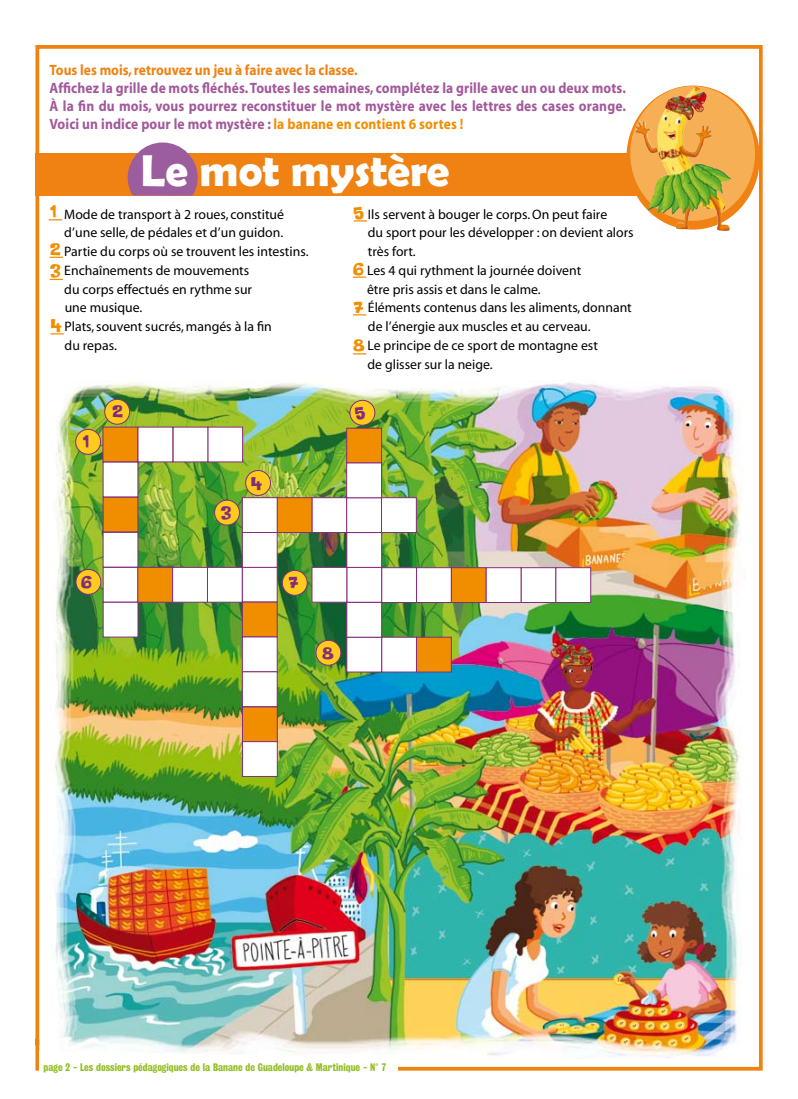
<style>
.page{position:relative;width:798px;height:1099px;background:#fff}
.page>*{position:absolute;margin:0;border:0;box-sizing:border-box;transform-origin:0 0}
.t1{font:600 45px "Berlinsans";color:#fff}
.t2{font:700 15px/18px "Myriad";letter-spacing:.01em;color:#a2589a;text-align:justify;scale:.9 1}
.t3{font:700 15px "Myriad";color:#ef8213;scale:.9 1}
.t4{font:15px "Rigolotte";color:#852b7d}
.t5{font:15px "Rigolotte";color:#f18e00}
.t6{font:13.75px "Myriad";color:#000}
.t7{font:10px "Bureau Grotesque Three Seven";color:#96bf29}
.s1{color:#f18e00}
.s2{font-family:"Rigolotte";font-size:15px;color:#f18e00}
</style>
<div class="page">
<img style="left:35px;top:45px;width:728px;height:1026px">
<div style="left:35px;top:153px;width:708px;height:43px;background:#ef8213"></div>
<svg style="left:128px;top:142px;width:70px;height:54px"></svg>
<svg style="left:626px;top:85px;width:133px;height:144px;fill:#ef8213"></svg>
<img style="left:630px;top:86px;width:124px;height:135px;border-radius:50%">
<img style="left:635px;top:87px;width:59px;height:123px">
<svg style="left:39px;top:1050px;width:359px;height:21px"></svg>
<div style="left:103px;top:427px;width:35px;height:35px;background:#f18e00;border:1px solid #852b7d"></div>
<div style="left:207px;top:427px;width:36px;height:35px;background:#fff;border:1px solid #852b7d"></div>
<div style="left:173px;top:427px;width:35px;height:35px;background:#fff"></div>
<div style="left:103px;top:567px;width:35px;height:35px;background:#fff;border:1px solid #852b7d"></div>
<div style="left:103px;top:532px;width:35px;height:35px;background:#fff"></div>
<div style="left:103px;top:497px;width:35px;height:35px;background:#f18e00;border:1px solid #852b7d"></div>
<div style="left:103px;top:462px;width:35px;height:35px;background:#fff"></div>
<div style="left:138px;top:427px;width:35px;height:35px;background:#fff"></div>
<div style="left:381px;top:637px;width:35px;height:35px;background:#fff"></div>
<div style="left:416px;top:637px;width:35px;height:35px;background:#f18e00;border:1px solid #852b7d"></div>
<div style="left:520px;top:567px;width:36px;height:36px;background:#fff;border:1px solid #852b7d"></div>
<div style="left:103px;top:602px;width:35px;height:35px;background:#fff"></div>
<div style="left:381px;top:567px;width:35px;height:36px;background:#fff;border:1px solid #852b7d"></div>
<div style="left:416px;top:567px;width:35px;height:36px;background:#fff;border:1px solid #852b7d"></div>
<div style="left:137px;top:567px;width:36px;height:35px;background:#f18e00;border:1px solid #852b7d"></div>
<div style="left:451px;top:567px;width:35px;height:36px;background:#f18e00;border:1px solid #852b7d"></div>
<div style="left:346px;top:567px;width:36px;height:35px;background:#fff;border:1px solid #852b7d"></div>
<div style="left:346px;top:532px;width:36px;height:35px;background:#fff;border:1px solid #852b7d"></div>
<div style="left:555px;top:567px;width:35px;height:36px;background:#fff;border:1px solid #852b7d"></div>
<div style="left:207px;top:567px;width:35px;height:35px;background:#fff"></div>
<div style="left:346px;top:637px;width:36px;height:35px;background:#fff;border:1px solid #852b7d"></div>
<div style="left:311px;top:497px;width:36px;height:36px;background:#fff;border:1px solid #852b7d"></div>
<div style="left:346px;top:428px;width:36px;height:35px;background:#f18e00;border:1px solid #852b7d"></div>
<div style="left:277px;top:497px;width:35px;height:36px;background:#f18e00;border:1px solid #852b7d"></div>
<div style="left:242px;top:497px;width:35px;height:36px;background:#fff;border:1px solid #852b7d"></div>
<div style="left:76px;top:429px;width:24px;height:25px;background:#fecb1c;border-radius:50%"></div>
<div style="left:75px;top:429px;width:26px;height:25px;border:1px solid #852b7d;border-radius:50%"></div>
<div style="left:346px;top:602px;width:36px;height:35px;background:#fff;border:1px solid #852b7d"></div>
<div style="left:76px;top:569px;width:25px;height:25px;background:#fecb1c;border-radius:50%"></div>
<div style="left:76px;top:569px;width:25px;height:25px;border:1px solid #852b7d;border-radius:50%"></div>
<div style="left:214px;top:500px;width:25px;height:25px;background:#fecb1c;border-radius:50%"></div>
<div style="left:214px;top:500px;width:26px;height:25px;border:1px solid #852b7d;border-radius:50%"></div>
<div style="left:245px;top:470px;width:25px;height:25px;background:#fecb1c;border-radius:50%"></div>
<div style="left:245px;top:470px;width:26px;height:25px;border:1px solid #852b7d;border-radius:50%"></div>
<div style="left:282px;top:570px;width:25px;height:25px;background:#fecb1c;border-radius:50%"></div>
<div style="left:282px;top:570px;width:25px;height:25px;border:1px solid #852b7d;border-radius:50%"></div>
<div style="left:350px;top:400px;width:25px;height:25px;background:#fecb1c;border-radius:50%"></div>
<div style="left:349px;top:400px;width:26px;height:25px;border:1px solid #852b7d;border-radius:50%"></div>
<div style="left:316px;top:640px;width:25px;height:25px;background:#fecb1c;border-radius:50%"></div>
<div style="left:315px;top:640px;width:26px;height:25px;border:1px solid #852b7d;border-radius:50%"></div>
<div style="left:346px;top:497px;width:36px;height:36px;background:#fff;border:1px solid #852b7d"></div>
<div style="left:172px;top:567px;width:36px;height:35px;background:#fff;border:1px solid #852b7d"></div>
<div style="left:381px;top:497px;width:35px;height:36px;background:#fff;border:1px solid #852b7d"></div>
<div style="left:311px;top:567px;width:36px;height:35px;background:#fff;border:1px solid #852b7d"></div>
<div style="left:242px;top:567px;width:35px;height:35px;background:#fff;border:1px solid #852b7d"></div>
<div style="left:346px;top:462px;width:35px;height:36px;background:#fff;border:1px solid #852b7d"></div>
<div style="left:485px;top:567px;width:36px;height:36px;background:#fff;border:1px solid #852b7d"></div>
<div style="left:242px;top:706px;width:35px;height:36px;background:#f18e00;border:1px solid #852b7d"></div>
<div style="left:242px;top:601px;width:35px;height:36px;background:#f18e00;border:1px solid #852b7d"></div>
<div style="left:242px;top:636px;width:35px;height:36px;background:#fff;border:1px solid #852b7d"></div>
<div style="left:242px;top:532px;width:35px;height:35px;background:#fff;border:1px solid #852b7d"></div>
<div style="left:242px;top:671px;width:35px;height:36px;background:#fff;border:1px solid #852b7d"></div>
<div style="left:242px;top:741px;width:35px;height:35px;background:#fff;border:1px solid #852b7d"></div>
<svg style="left:49px;top:219px;width:13px;height:1px"></svg>
<svg style="left:50px;top:257px;width:13px;height:1px"></svg>
<svg style="left:50px;top:279px;width:13px;height:1px"></svg>
<svg style="left:50px;top:333px;width:14px;height:1px"></svg>
<svg style="left:353px;top:220px;width:14px;height:1px"></svg>
<svg style="left:353px;top:276px;width:13px;height:2px"></svg>
<svg style="left:353px;top:314px;width:13px;height:1px"></svg>
<svg style="left:353px;top:353px;width:13px;height:1px"></svg>
<p class="t3" style="left:50px;top:62px;width:343px">Tous les mois, retrouvez un jeu à faire avec la classe.</p>
<p class="t2" style="left:50px;top:80px;width:641px">Affichez la grille de mots fléchés. Toutes les semaines, complétez la grille avec un ou deux mots.<br>À la fin du mois, vous pourrez reconstituer le mot mystère avec les lettres des cases orange.<br>Voici un indice pour le mot mystère : <span class="s1">la banane en contient 6 sortes !</span></p>
<h1 class="t1" style="left:141px;top:145px;width:310px">Le mot mystère</h1>
<p class="t6" style="left:50px;top:207px;width:236px"><span class="s2">1</span> Mode de transport à 2 roues, constitué</p>
<p class="t6" style="left:64px;top:226px;width:220px">d’une selle, de pédales et d’un guidon.</p>
<p class="t6" style="left:50px;top:245px;width:260px"><span class="s2">2</span> Partie du corps où se trouvent les intestins.</p>
<p class="t6" style="left:64px;top:263px;width:186px">Enchaînements de mouvements</p>
<p class="t6" style="left:64px;top:282px;width:189px">du corps effectués en rythme sur</p>
<p class="t6" style="left:65px;top:301px;width:79px">une musique.</p>
<p class="t6" style="left:65px;top:320px;width:209px">Plats, souvent sucrés, mangés à la fin</p>
<p class="t6" style="left:65px;top:338px;width:54px">du repas.</p>
<p class="t5" style="left:50px;top:261px;width:13px">3</p>
<p class="t5" style="left:50px;top:314px;width:14px">4</p>
<p class="t4" style="left:82px;top:432px;width:10px">1</p>
<p class="t4" style="left:112px;top:402px;width:13px">2</p>
<p class="t4" style="left:80px;top:572px;width:14px">6</p>
<p class="t4" style="left:220px;top:503px;width:13px">3</p>
<p class="t4" style="left:250px;top:472px;width:14px">4</p>
<p class="t4" style="left:288px;top:572px;width:13px">7</p>
<p class="t6" style="left:353px;top:207px;width:256px"><span class="s2">5</span> Ils servent à bouger le corps. On peut faire</p>
<p class="t6" style="left:368px;top:226px;width:267px">du sport pour les développer : on devient alors</p>
<p class="t6" style="left:368px;top:245px;width:49px">très fort.</p>
<p class="t6" style="left:352px;top:263px;width:230px"><span class="s2">6</span> Les 4 qui rythment la journée doivent</p>
<p class="t6" style="left:367px;top:282px;width:175px">être pris assis et dans le calme.</p>
<p class="t6" style="left:353px;top:301px;width:280px"><span class="s2">7</span> Éléments contenus dans les aliments, donnant</p>
<p class="t6" style="left:368px;top:320px;width:224px">de l’énergie aux muscles et au cerveau.</p>
<p class="t6" style="left:353px;top:338px;width:246px"><span class="s2">8</span>Le principe de ce sport de montagne est</p>
<p class="t6" style="left:367px;top:357px;width:127px">de glisser sur la neige.</p>
<p class="t4" style="left:354px;top:403px;width:13px">5</p>
<p class="t4" style="left:322px;top:643px;width:14px">8</p>
<p class="t7" style="left:44px;top:1060px;width:343px">page 2 - Les dossiers pédagogiques de la Banane de Guadeloupe &amp; Martinique - N° 7</p>
</div>
